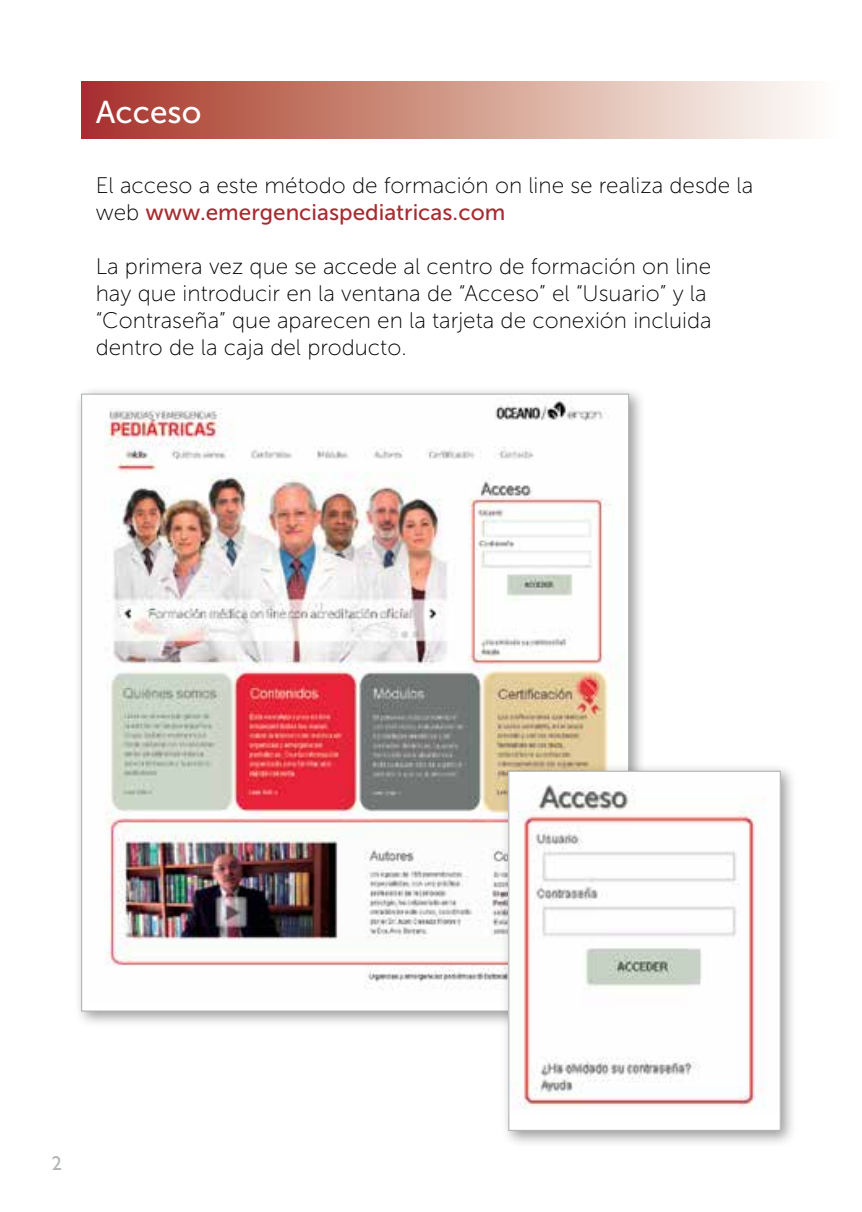
<style>
.page{position:relative;width:862px;height:1212px;background:#fff}
.page>*{position:absolute;margin:0;border:0;box-sizing:border-box;transform-origin:0 0}
.t1{font:31.5px "Museo Sans 500";color:#fff}
.t2{font:22.5px/27px "Museo Sans 100";color:#000}
.t3{font:22.5px "Museo Sans 500";color:#a72c31}
.t4{font:20.25px "Gill Sans";color:#b1b4b6}
.s1{font-family:"Museo Sans 100";color:#000}
</style>
<div class="page">
<div style="left:81px;top:81px;width:760px;height:57px;background:linear-gradient(to right,#a63424,#fffffb)"></div>
<div style="left:73px;top:386px;width:572px;height:642px;background:#000;opacity:.4"></div>
<img style="left:83px;top:396px;width:544px;height:606px">
<div style="left:500px;top:763px;width:297px;height:384px;background:#000;opacity:.4"></div>
<div style="left:508px;top:771px;width:271px;height:359px;background:#fff"></div>
<img style="left:510px;top:784px;width:256px;height:325px">
<div style="left:508px;top:771px;width:272px;height:360px;border:1px solid #b1b4b6"></div>
<h1 class="t1" style="left:96px;top:95px;width:107px">Acceso</h1>
<p class="t2" style="left:96px;top:172px;width:658px">El acceso a este método de formación on line se realiza desde la</p>
<p class="t3" style="left:96px;top:200px;width:411px"><span class="s1">web</span> www.emergenciaspediatricas.com</p>
<p class="t2" style="left:96px;top:253px;width:617px">La primera vez que se accede al centro de formación on line hay que introducir en la ventana de “Acceso” el “Usuario” y la “Contraseña” que aparecen en la tarjeta de conexión incluida dentro de la caja del producto.</p>
<p class="t4" style="left:52px;top:1152px;width:12px">2</p>
</div>
